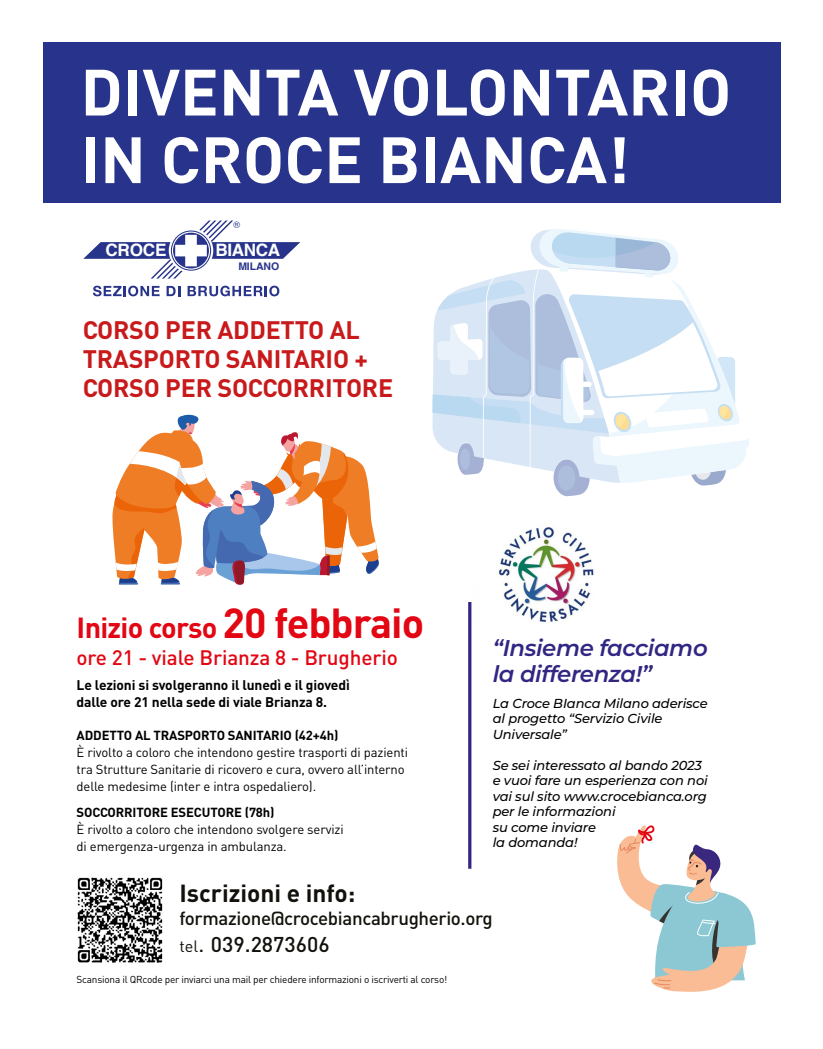
<style>
.page{position:relative;width:823px;height:1049px;background:#fff}
.page>*{position:absolute;margin:0;border:0;box-sizing:border-box;transform-origin:0 0}
.t1{font:700 64.3px/67.6px "DIN Pro";color:#fff}
.t2{font:700 28.7px "DIN Pro";letter-spacing:-.025em;color:#e30613}
.t3{font:700 25px/29px "DIN Pro";letter-spacing:-.01em;color:#c8191b}
.t4{font:700 24.4px "DIN Pro";color:#12110b}
.t5{font:italic 600 22.8px/25.2px "Montserrat";letter-spacing:-.02em;color:#312783}
.t6{font:500 21.2px "DIN Pro";color:#12110b}
.t7{font:500 20.7px "DIN Pro";letter-spacing:-.005em;color:#e30613}
.t8{font:500 18.7px "DIN Pro";letter-spacing:-.02em;color:#12110b}
.t9{font:700 17.1px "Helvetica";letter-spacing:-.01em;color:#fff}
.t10{font:700 13.8px/16.3px "DIN Pro";letter-spacing:-.01em;color:#000}
.t11{font:13px/17.1px "DIN Pro";letter-spacing:-.01em;color:#000}
.t12{font:italic 500 13px/15.5px "Montserrat";letter-spacing:-.01em;color:#000}
.t13{font:700 13px "DIN Pro";letter-spacing:-.01em;color:#000}
.t14{font:700 10.5px "Helvetica";letter-spacing:-.01em;color:#28348b}
.t15{font:10px "DIN Pro";letter-spacing:-.02em;color:#000}
.t16{font:9px "Helvetica";color:#28348b}
.s1{font-size:41.4px}
.s2{font-weight:400;font-size:16.3px}
.s3{font-weight:400;font-size:24.4px}
</style>
<div class="page">
<svg style="left:432px;top:229px;width:316px;height:267px"></svg>
<svg style="left:112px;top:415px;width:267px;height:170px"></svg>
<hr style="left:327px;top:555px;width:2px;height:20px;background:#921827">
<img style="left:499px;top:527px;width:95px;height:95px">
<svg style="left:617px;top:825px;width:138px;height:167px"></svg>
<div style="left:43px;top:43px;width:737px;height:160px;background:#28348b"></div>
<svg style="left:93px;top:286px;width:66px;height:10px"></svg>
<svg style="left:166px;top:286px;width:14px;height:10px"></svg>
<svg style="left:187px;top:286px;width:92px;height:10px"></svg>
<svg style="left:83px;top:220px;width:217px;height:59px"></svg>
<img style="left:77px;top:877px;width:86px;height:86px">
<hr style="left:468px;top:602px;width:3px;height:267px;background:#312783">
<h1 class="t1" style="left:80px;top:56px;width:652px">DIVENTA VOLONTARIO<br>IN CROCE BIANCA!</h1>
<p class="t16" style="left:233px;top:217px;width:8px">®</p>
<h3 class="t9" style="left:105px;top:240px;width:63px">CROCE</h3>
<h3 class="t9" style="left:215px;top:240px;width:66px">BIANCA</h3>
<p class="t14" style="left:238px;top:260px;width:42px">MILANO</p>
<h3 class="t3" style="left:83px;top:314px;width:312px">CORSO PER ADDETTO AL<br>TRASPORTO SANITARIO +<br>CORSO PER SOCCORRITORE</h3>
<h2 class="t2" style="left:77px;top:608px;width:349px">Inizio corso <span class="s1">20 febbraio</span></h2>
<h3 class="t7" style="left:77px;top:643px;width:322px">ore 21 - viale Brianza 8 - Brugherio</h3>
<p class="t10" style="left:77px;top:676px;width:274px">Le lezioni si svolgeranno il lunedì e il giovedì dalle ore 21 nella sede di viale Brianza 8.</p>
<p class="t13" style="left:77px;top:726px;width:263px">ADDETTO AL TRASPORTO SANITARIO (42+4h)</p>
<p class="t11" style="left:77px;top:743px;width:333px">È rivolto a coloro che intendono gestire trasporti di pazienti tra Strutture Sanitarie di ricovero e cura, ovvero all’interno delle medesime (inter e intra ospedaliero).</p>
<p class="t13" style="left:77px;top:803px;width:199px">SOCCORRITORE ESECUTORE (78h)</p>
<p class="t11" style="left:77px;top:820px;width:268px">È rivolto a coloro che intendono svolgere servizi di emergenza-urgenza in ambulanza.</p>
<h3 class="t5" style="left:492px;top:635px;width:216px">“Insieme facciamo la differenza!”</h3>
<p class="t12" style="left:492px;top:695px;width:216px">La Croce BIanca Milano aderisce al progetto “Servizio Civile<br>Universale”</p>
<p class="t12" style="left:492px;top:757px;width:216px">Se sei interessato al bando 2023 e vuoi fare un esperienza con noi vai sul sito www.crocebianca.org per le informazioni<br>su come inviare<br>la domanda!</p>
<h3 class="t4" style="left:179px;top:876px;width:177px">Iscrizioni e info:</h3>
<h3 class="t8" style="left:179px;top:906px;width:314px">formazione@crocebiancabrugherio.org</h3>
<h3 class="t6" style="left:179px;top:930px;width:152px"><span class="s2">tel</span><span class="s3">.</span> 039.2873606</h3>
<p class="t15" style="left:77px;top:973px;width:372px">Scansiona il QRcode per inviarci una mail per chiedere informazioni o iscriverti al corso!</p>
</div>
